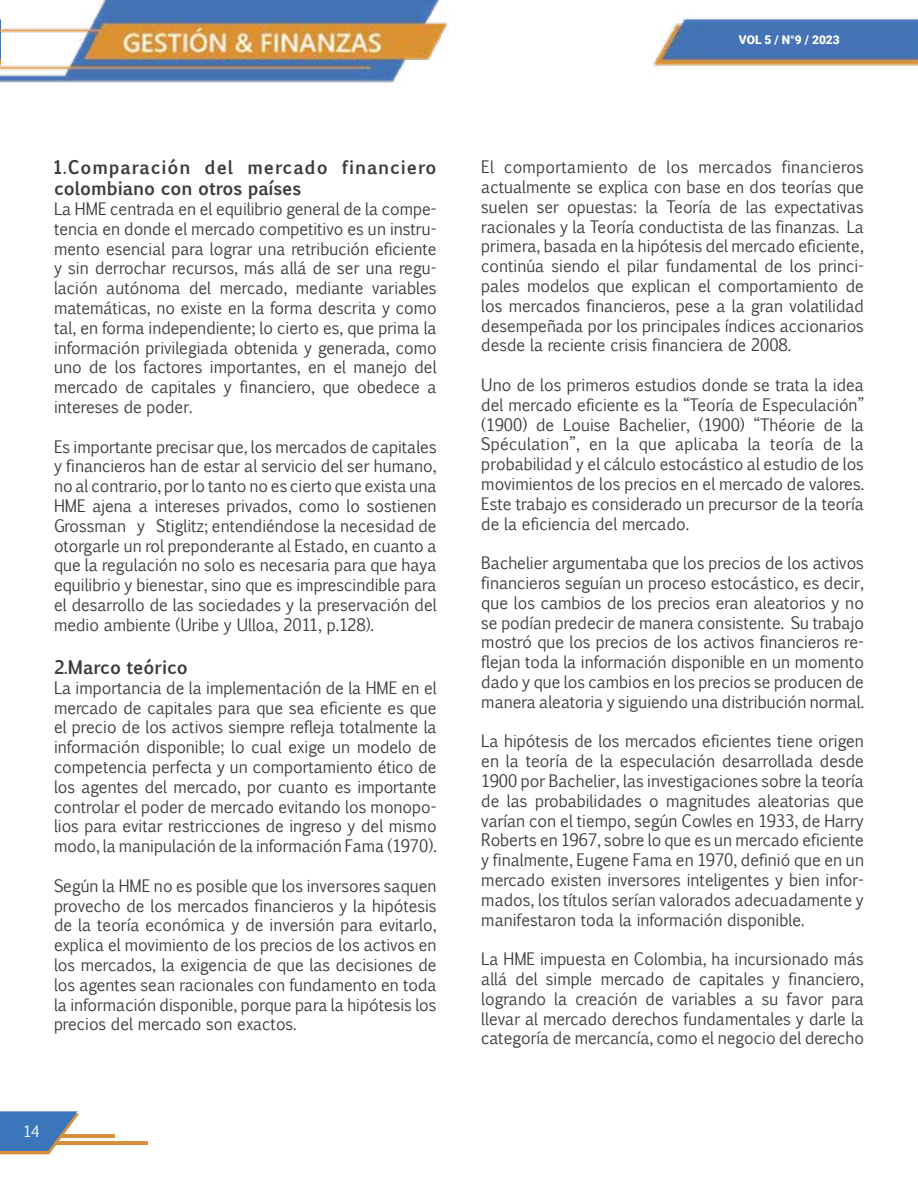
<style>
.page{position:relative;width:918px;height:1188px;background:#fff}
.page>*{position:absolute;margin:0;border:0;box-sizing:border-box;transform-origin:0 0}
.t1{font:700 18px/21.6px "Euphemia UCAS";letter-spacing:.05em;color:#3c3c3b;scale:.96 1}
.t2{font:700 18px "Euphemia UCAS";color:#3c3c3b;scale:.96 1}
.t3{font:16.5px/19.8px "Euphemia UCAS";color:#3c3c3b;text-align:justify;scale:.96 1}
.t4{font:15px "Euphemia UCAS";color:#fff}
.t5{font:900 12px "Roboto";color:#fff}
</style>
<div class="page">
<img style="left:0;top:0;width:918px;height:83px">
<hr style="left:44px;top:1142px;width:104px;height:3px;background:#d88f3c">
<hr style="left:44px;top:1135px;width:71px;height:3px;background:#d88f3c">
<svg style="left:0;top:1111px;width:79px;height:43px"></svg>
<p class="t5" style="left:739px;top:31px;width:102px">VOL 5 / N°9 / 2023</p>
<p class="t1" style="left:54px;top:156px;width:400px">1.Comparación del mercado financiero colombiano con otros países</p>
<p class="t3" style="left:54px;top:198px;width:400px">La HME centrada en el equilibrio general de la compe&shy;tencia en donde el mercado competitivo es un instru&shy;mento esencial para lograr una retribución eficiente y sin derrochar recursos, más allá de ser una regu&shy;lación autónoma del mercado, mediante variables matemáticas, no existe en la forma descrita y como tal, en forma independiente; lo cierto es, que prima la información privilegiada obtenida y generada, como uno de los factores importantes, en el manejo del mercado de capitales y financiero, que obedece a intereses de poder.</p>
<p class="t3" style="left:54px;top:436px;width:400px">Es importante precisar que, los mercados de capitales y financieros han de estar al servicio del ser humano, no al contrario, por lo tanto no es cierto que exista una HME ajena a intereses privados, como lo sostienen Grossman y Stiglitz; entendiéndose la necesidad de otorgarle un rol preponderante al Estado, en cuanto a que la regulación no solo es necesaria para que haya equilibrio y bienestar, sino que es imprescindible para el desarrollo de las sociedades y la preservación del medio ambiente (Uribe y Ulloa, 2011, p.128).</p>
<p class="t2" style="left:54px;top:654px;width:141px">2.Marco teórico</p>
<p class="t3" style="left:54px;top:677px;width:400px">La importancia de la implementación de la HME en el mercado de capitales para que sea eficiente es que el precio de los activos siempre refleja totalmente la información disponible; lo cual exige un modelo de competencia perfecta y un comportamiento ético de los agentes del mercado, por cuanto es importante controlar el poder de mercado evitando los monopo&shy;lios para evitar restricciones de ingreso y del mismo modo, la manipulación de la información Fama (1970).</p>
<p class="t3" style="left:54px;top:875px;width:400px">Según la HME no es posible que los inversores saquen provecho de los mercados financieros y la hipótesis de la teoría económica y de inversión para evitarlo, explica el movimiento de los precios de los activos en los mercados, la exigencia de que las decisiones de los agentes sean racionales con fundamento en toda la información disponible, porque para la hipótesis los precios del mercado son exactos.</p>
<p class="t4" style="left:23px;top:1120px;width:18px">14</p>
<p class="t3" style="left:481px;top:156px;width:400px">El comportamiento de los mercados financieros actualmente se explica con base en dos teorías que suelen ser opuestas: la Teoría de las expectativas racionales y la Teoría conductista de las finanzas. La primera, basada en la hipótesis del mercado eficiente, continúa siendo el pilar fundamental de los princi&shy;pales modelos que explican el comportamiento de los mercados financieros, pese a la gran volatilidad desempeñada por los principales índices accionarios desde la reciente crisis financiera de 2008.</p>
<p class="t3" style="left:481px;top:374px;width:400px">Uno de los primeros estudios donde se trata la idea del mercado eficiente es la “Teoría de Especulación” (1900) de Louise Bachelier, (1900) “Théorie de la Spéculation”, en la que aplicaba la teoría de la probabilidad y el cálculo estocástico al estudio de los movimientos de los precios en el mercado de valores.<br>Este trabajo es considerado un precursor de la teoría de la eficiencia del mercado.</p>
<p class="t3" style="left:481px;top:552px;width:400px">Bachelier argumentaba que los precios de los activos financieros seguían un proceso estocástico, es decir, que los cambios de los precios eran aleatorios y no se podían predecir de manera consistente. Su trabajo mostró que los precios de los activos financieros re&shy;flejan toda la información disponible en un momento dado y que los cambios en los precios se producen de manera aleatoria y siguiendo una distribución normal.</p>
<p class="t3" style="left:481px;top:730px;width:400px">La hipótesis de los mercados eficientes tiene origen en la teoría de la especulación desarrollada desde 1900 por Bachelier, las investigaciones sobre la teoría de las probabilidades o magnitudes aleatorias que varían con el tiempo, según Cowles en 1933, de Harry Roberts en 1967, sobre lo que es un mercado eficiente y finalmente, Eugene Fama en 1970, definió que en un mercado existen inversores inteligentes y bien infor&shy;mados, los títulos serían valorados adecuadamente y manifestaron toda la información disponible.</p>
<p class="t3" style="left:481px;top:948px;width:400px">La HME impuesta en Colombia, ha incursionado más allá del simple mercado de capitales y financiero, logrando la creación de variables a su favor para llevar al mercado derechos fundamentales y darle la categoría de mercancía, como el negocio del derecho</p>
</div>
